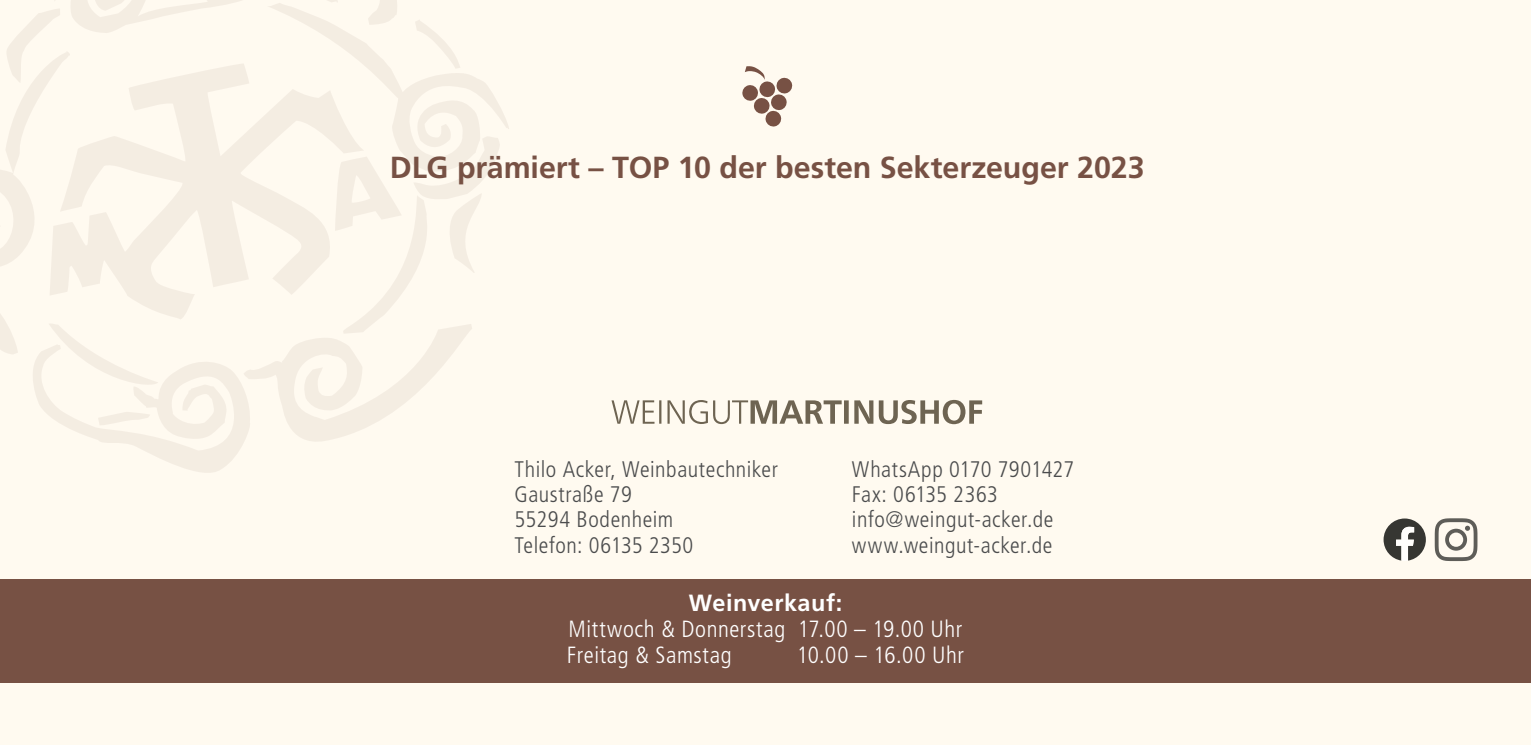
<style>
.page{position:relative;width:1531px;height:745px;background:#fff}
.page>*{position:absolute;margin:0;border:0;box-sizing:border-box;transform-origin:0 0}
.t1{font:700 30.5px "Frutiger LT Std";color:#775144}
.t2{font:300 condensed 23.5px "Frutiger LT Std";letter-spacing:.025em;color:#fff}
.t3{font:700 23.5px "Frutiger LT Std";letter-spacing:.025em;color:#fff}
.t4{font:300 condensed 22.5px "Frutiger LT Std";letter-spacing:.025em;color:#4b4c4d}
</style>
<div class="page">
<div style="left:0;top:0;width:1531px;height:744px;background:#fffaf0"></div>
<svg style="left:0;top:0;width:509px;height:473px"></svg>
<div style="left:0;top:578px;width:1531px;height:104px;background:#775144"></div>
<svg style="left:742px;top:66px;width:51px;height:61px"></svg>
<svg style="left:1383px;top:518px;width:43px;height:42px"></svg>
<svg style="left:1434px;top:518px;width:43px;height:42px"></svg>
<svg style="left:611px;top:399px;width:371px;height:25px"></svg>
<p class="t1" style="left:390px;top:150px;width:756px">DLG prämiert – TOP 10 der besten Sekterzeuger 2023</p>
<p class="t4" style="left:514px;top:456px;width:265px">Thilo Acker, Weinbautechniker</p>
<p class="t4" style="left:514px;top:481px;width:119px">Gaustraße 79</p>
<p class="t4" style="left:514px;top:506px;width:160px">55294 Bodenheim</p>
<p class="t4" style="left:514px;top:531px;width:180px">Telefon: 06135 2350</p>
<p class="t4" style="left:852px;top:456px;width:224px">WhatsApp 0170 7901427</p>
<p class="t4" style="left:852px;top:481px;width:148px">Fax: 06135 2363</p>
<p class="t4" style="left:852px;top:506px;width:203px">info@weingut-acker.de</p>
<p class="t4" style="left:852px;top:531px;width:202px">www.weingut-acker.de</p>
<p class="t3" style="left:689px;top:588px;width:155px">Weinverkauf:</p>
<p class="t2" style="left:568px;top:615px;width:395px">Mittwoch &amp; Donnerstag 17.00 – 19.00 Uhr</p>
<p class="t2" style="left:567px;top:641px;width:166px">Freitag &amp; Samstag</p>
<p class="t2" style="left:797px;top:641px;width:169px">10.00 – 16.00 Uhr</p>
</div>
